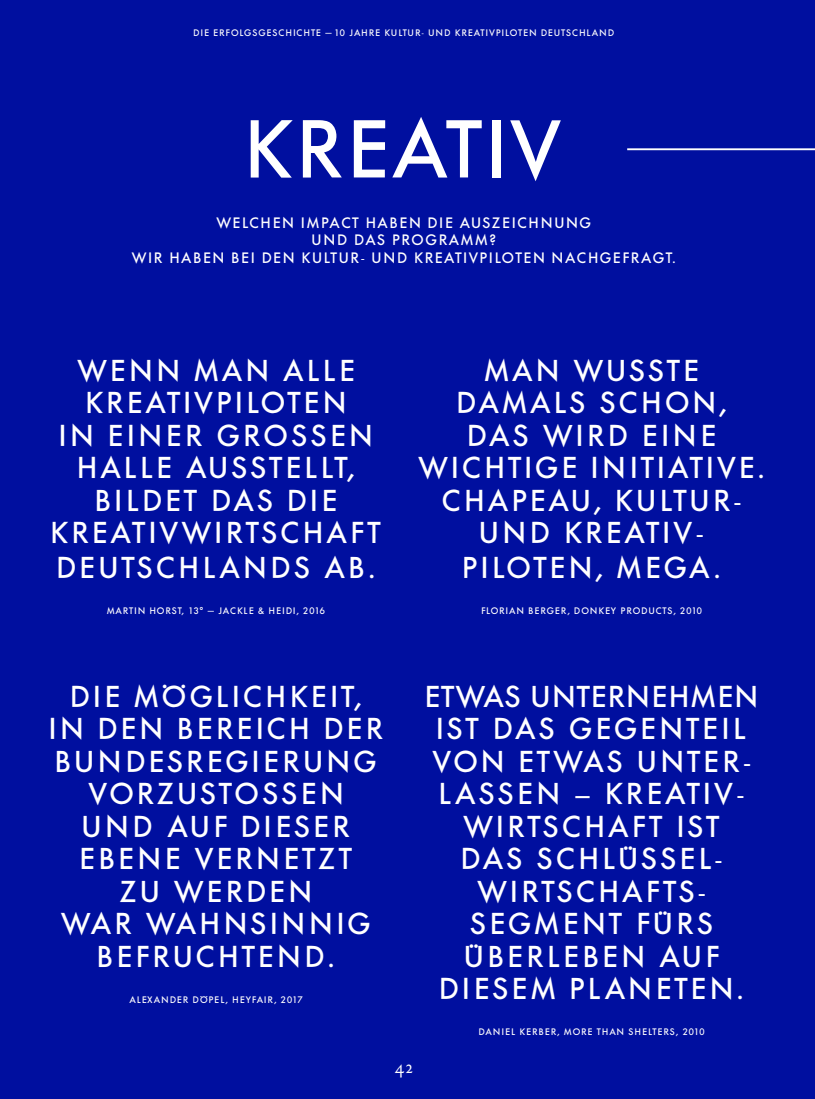
<style>
.page{position:relative;width:815px;height:1099px;background:#fff}
.page>*{position:absolute;margin:0;border:0;box-sizing:border-box;transform-origin:0 0}
.t1{font:500 81.25px "Futura BQ";letter-spacing:.04em;color:#fff}
.t2{font:500 30px/32.9px "Futura BQ";letter-spacing:.1em;color:#fff;text-align:center}
.t3{font:500 30px/32.5px "Futura BQ";letter-spacing:.12em;color:#fff;text-align:center}
.t4{font:17.5px "Louize Display";color:#fff}
.t5{font:500 15px/17.5px "Futura BQ";letter-spacing:.1em;color:#fff;text-align:center}
.t6{font:500 9.38px "Futura BQ";letter-spacing:.1em;color:#fff}
</style>
<div class="page">
<div style="left:0;top:0;width:815px;height:1098px;background:#000f9f"></div>
<hr style="left:627px;top:148px;width:188px;height:2px;background:#fff">
<p class="t6" style="left:194px;top:27px;width:422px">DIE ERFOLGSGESCHICHTE — 10 JAHRE KULTUR- UND KREATIVPILOTEN DEUTSCHLAND</p>
<h1 class="t1" style="left:245px;top:102px;width:319px">KREATIV</h1>
<p class="t5" style="left:132px;top:214px;width:546px">WELCHEN IMPACT HABEN DIE AUSZEICHNUNG<br>UND DAS PROGRAMM?<br>WIR HABEN BEI DEN KULTUR- UND KREATIVPILOTEN NACHGEFRAGT.</p>
<p class="t2" style="left:51px;top:354px;width:332px">WENN MAN ALLE<br>KREATIVPILOTEN<br>IN EINER GROSSEN<br>HALLE AUSSTELLT,<br>BILDET DAS DIE<br>KREATIVWIRTSCHAFT<br>DEUTSCHLANDS AB.</p>
<p class="t6" style="left:107px;top:605px;width:220px">MARTIN HORST, 13° — JACKLE &amp; HEIDI, 2016</p>
<p class="t2" style="left:419px;top:354px;width:348px">MAN WUSSTE<br>DAMALS SCHON,<br>DAS WIRD EINE<br>WICHTIGE INITIATIVE.<br>CHAPEAU, KULTUR-<br>UND KREATIV-<br>PILOTEN, MEGA.</p>
<p class="t6" style="left:481px;top:605px;width:222px">FLORIAN BERGER, DONKEY PRODUCTS, 2010</p>
<p class="t3" style="left:49px;top:680px;width:336px">DIE MÖGLICHKEIT,<br>IN DEN BEREICH DER<br>BUNDESREGIERUNG<br>VORZUSTOSSEN<br>UND AUF DIESER<br>EBENE VERNETZT<br>ZU WERDEN<br>WAR WAHNSINNIG<br>BEFRUCHTEND.</p>
<p class="t6" style="left:129px;top:993px;width:175px">ALEXANDER DÖPEL, HEYFAIR, 2017</p>
<p class="t4" style="left:395px;top:1054px;width:19px">42</p>
<p class="t2" style="left:425px;top:680px;width:335px;line-height:32.5px">ETWAS UNTERNEHMEN<br>IST DAS GEGENTEIL<br>VON ETWAS UNTER-<br>LASSEN – KREATIV-<br>WIRTSCHAFT IST<br>DAS SCHLÜSSEL-<br>WIRTSCHAFTS-<br>SEGMENT FÜRS<br>ÜBERLEBEN AUF<br>DIESEM PLANETEN.</p>
<p class="t6" style="left:479px;top:1026px;width:227px">DANIEL KERBER, MORE THAN SHELTERS, 2010</p>
</div>
